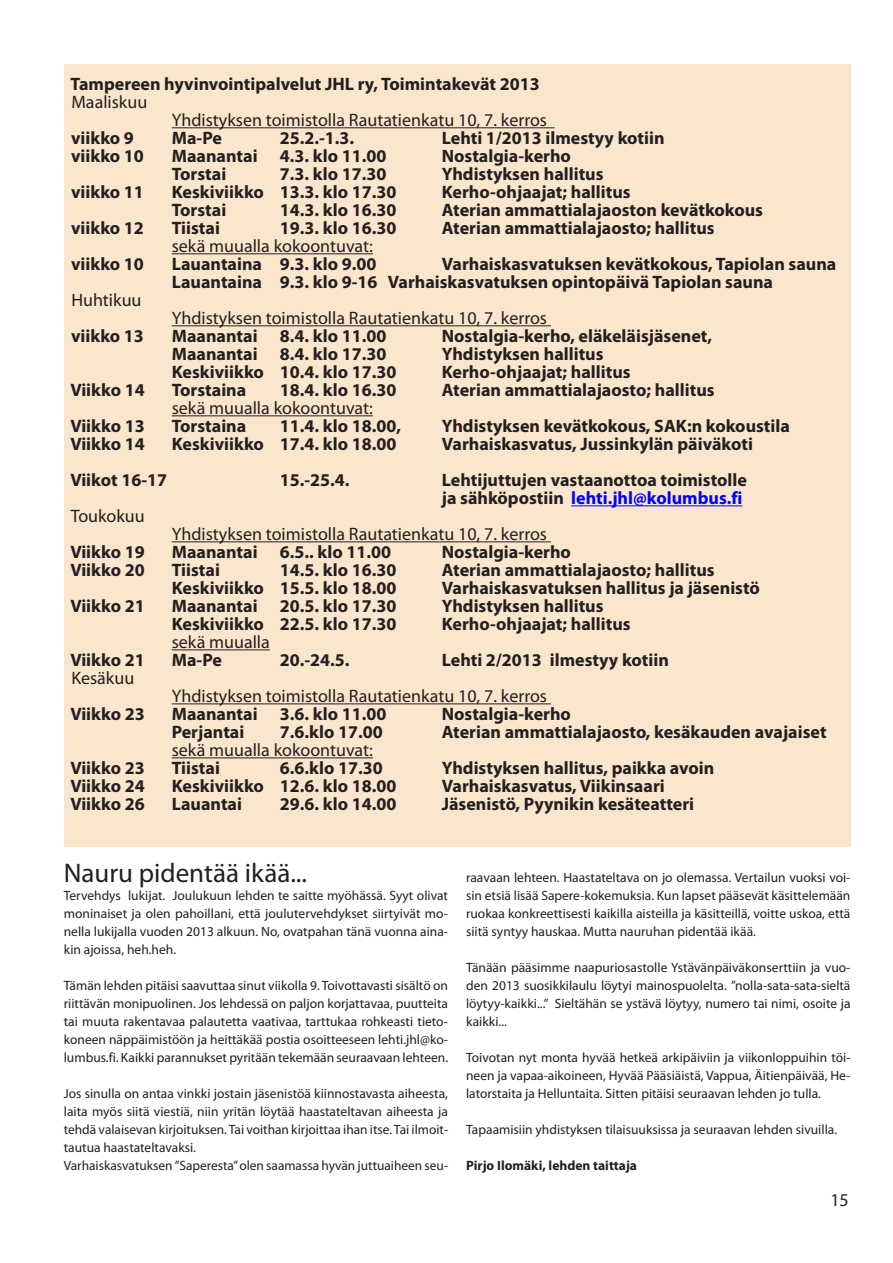
<style>
.page{position:relative;width:893px;height:1263px;background:#fff}
.page>*{position:absolute;margin:0;border:0;box-sizing:border-box;transform-origin:0 0}
.t1{font:27px "Myriad Pro";color:#231f20}
.t2{font:700 18px/18px "Myriad Pro";color:#231f20}
.t3{font:18px "Myriad Pro";color:#231f20}
.t4{font:13.5px/18px "Myriad Pro";color:#231f20;text-align:justify}
.t5{font:700 13.5px "Myriad Pro";color:#231f20}
.s1{color:#00f}
</style>
<div class="page">
<div style="left:64px;top:64px;width:786px;height:782px;background:#fae6cc"></div>
<hr style="left:172px;top:127px;width:383px;height:1px;background:#231f20">
<hr style="left:172px;top:253px;width:201px;height:1px;background:#231f20">
<hr style="left:172px;top:325px;width:379px;height:1px;background:#231f20">
<hr style="left:172px;top:415px;width:201px;height:1px;background:#231f20">
<hr style="left:571px;top:505px;width:171px;height:1px;background:#00f">
<hr style="left:172px;top:541px;width:379px;height:1px;background:#231f20">
<hr style="left:172px;top:649px;width:98px;height:1px;background:#231f20">
<hr style="left:172px;top:703px;width:379px;height:1px;background:#231f20">
<hr style="left:172px;top:757px;width:201px;height:1px;background:#231f20">
<p class="t2" style="left:70px;top:74px;width:471px">Tampereen hyvinvointipalvelut JHL ry, Toimintakevät 2013</p>
<p class="t3" style="left:71px;top:91px;width:77px">Maaliskuu</p>
<p class="t3" style="left:172px;top:109px;width:377px">Yhdistyksen toimistolla Rautatienkatu 10, 7. kerros</p>
<p class="t2" style="left:71px;top:128px;width:64px">viikko 9</p>
<p class="t2" style="left:172px;top:128px;width:52px">Ma-Pe</p>
<p class="t2" style="left:280px;top:128px;width:76px">25.2.-1.3.</p>
<p class="t2" style="left:442px;top:128px;width:224px">Lehti 1/2013 ilmestyy kotiin</p>
<p class="t2" style="left:71px;top:146px;width:74px">viikko 10</p>
<p class="t2" style="left:172px;top:146px;width:216px">Maanantai 4.3. klo 11.00</p>
<p class="t2" style="left:442px;top:146px;width:131px">Nostalgia-kerho</p>
<p class="t2" style="left:172px;top:164px;width:56px">Torstai</p>
<p class="t2" style="left:280px;top:164px;width:108px">7.3. klo 17.30</p>
<p class="t2" style="left:442px;top:164px;width:163px">Yhdistyksen hallitus</p>
<p class="t2" style="left:71px;top:182px;width:74px">viikko 11</p>
<p class="t2" style="left:172px;top:182px;width:226px">Keskiviikko 13.3. klo 17.30</p>
<p class="t2" style="left:442px;top:182px;width:190px">Kerho-ohjaajat; hallitus</p>
<p class="t2" style="left:172px;top:200px;width:56px">Torstai</p>
<p class="t2" style="left:280px;top:200px;width:118px">14.3. klo 16.30</p>
<p class="t2" style="left:442px;top:200px;width:323px">Aterian ammattialajaoston kevätkokous</p>
<p class="t2" style="left:71px;top:218px;width:74px">viikko 12</p>
<p class="t2" style="left:172px;top:218px;width:50px">Tiistai</p>
<p class="t2" style="left:280px;top:218px;width:118px">19.3. klo 16.30</p>
<p class="t2" style="left:442px;top:218px;width:274px">Aterian ammattialajaosto; hallitus</p>
<p class="t3" style="left:172px;top:235px;width:203px">sekä muualla kokoontuvat:</p>
<p class="t2" style="left:71px;top:254px;width:74px">viikko 10</p>
<p class="t2" style="left:172px;top:254px;width:206px">Lauantaina 9.3. klo 9.00</p>
<p class="t2" style="left:172px;top:254px;width:666px;text-indent:270px">Varhaiskasvatuksen kevätkokous, Tapiolan sauna<br>Lauantaina 9.3. klo 9-16 Varhaiskasvatuksen opintopäivä Tapiolan sauna</p>
<p class="t3" style="left:71px;top:289px;width:72px">Huhtikuu</p>
<p class="t3" style="left:172px;top:307px;width:377px">Yhdistyksen toimistolla Rautatienkatu 10, 7. kerros</p>
<p class="t2" style="left:71px;top:326px;width:74px">viikko 13</p>
<p class="t2" style="left:172px;top:326px;width:216px">Maanantai 8.4. klo 11.00</p>
<p class="t2" style="left:442px;top:326px;width:272px">Nostalgia-kerho, eläkeläisjäsenet,</p>
<p class="t2" style="left:172px;top:344px;width:216px">Maanantai 8.4. klo 17.30</p>
<p class="t2" style="left:442px;top:344px;width:163px">Yhdistyksen hallitus</p>
<p class="t2" style="left:172px;top:362px;width:226px">Keskiviikko 10.4. klo 17.30</p>
<p class="t2" style="left:442px;top:362px;width:190px">Kerho-ohjaajat; hallitus</p>
<p class="t2" style="left:70px;top:380px;width:76px">Viikko 14</p>
<p class="t2" style="left:172px;top:380px;width:76px">Torstaina</p>
<p class="t2" style="left:280px;top:380px;width:118px">18.4. klo 16.30</p>
<p class="t2" style="left:442px;top:380px;width:274px">Aterian ammattialajaosto; hallitus</p>
<p class="t3" style="left:172px;top:397px;width:203px">sekä muualla kokoontuvat:</p>
<p class="t2" style="left:70px;top:416px;width:76px">Viikko 13</p>
<p class="t2" style="left:172px;top:416px;width:76px">Torstaina</p>
<p class="t2" style="left:280px;top:416px;width:123px">11.4. klo 18.00,</p>
<p class="t2" style="left:442px;top:416px;width:350px">Yhdistyksen kevätkokous, SAK:n kokoustila</p>
<p class="t2" style="left:70px;top:434px;width:76px">Viikko 14</p>
<p class="t2" style="left:172px;top:434px;width:226px">Keskiviikko 17.4. klo 18.00</p>
<p class="t2" style="left:442px;top:434px;width:313px">Varhaiskasvatus, Jussinkylän päiväkoti</p>
<p class="t2" style="left:70px;top:470px;width:98px">Viikot 16-17</p>
<p class="t2" style="left:280px;top:470px;width:71px">15.-25.4.</p>
<p class="t2" style="left:442px;top:470px;width:307px">Lehtijuttujen vastaanottoa toimistolle ja sähköpostiin <span class="s1">lehti.jhl@kolumbus.fi</span></p>
<p class="t3" style="left:71px;top:505px;width:76px">Toukokuu</p>
<p class="t3" style="left:172px;top:523px;width:377px">Yhdistyksen toimistolla Rautatienkatu 10, 7. kerros</p>
<p class="t2" style="left:70px;top:542px;width:76px">Viikko 19</p>
<p class="t2" style="left:172px;top:542px;width:221px">Maanantai 6.5.. klo 11.00</p>
<p class="t2" style="left:442px;top:542px;width:131px">Nostalgia-kerho</p>
<p class="t2" style="left:70px;top:560px;width:76px">Viikko 20</p>
<p class="t2" style="left:172px;top:560px;width:50px">Tiistai</p>
<p class="t2" style="left:280px;top:560px;width:118px">14.5. klo 16.30</p>
<p class="t2" style="left:442px;top:560px;width:274px">Aterian ammattialajaosto; hallitus</p>
<p class="t2" style="left:172px;top:578px;width:226px">Keskiviikko 15.5. klo 18.00</p>
<p class="t2" style="left:442px;top:578px;width:320px">Varhaiskasvatuksen hallitus ja jäsenistö</p>
<p class="t2" style="left:70px;top:596px;width:76px">Viikko 21</p>
<p class="t2" style="left:172px;top:596px;width:226px">Maanantai 20.5. klo 17.30</p>
<p class="t2" style="left:442px;top:596px;width:163px">Yhdistyksen hallitus</p>
<p class="t2" style="left:172px;top:614px;width:226px">Keskiviikko 22.5. klo 17.30</p>
<p class="t2" style="left:442px;top:614px;width:190px">Kerho-ohjaajat; hallitus</p>
<p class="t3" style="left:172px;top:631px;width:100px">sekä muualla</p>
<p class="t2" style="left:70px;top:650px;width:76px">Viikko 21</p>
<p class="t2" style="left:172px;top:650px;width:52px">Ma-Pe</p>
<p class="t2" style="left:280px;top:650px;width:71px">20.-24.5.</p>
<p class="t2" style="left:442px;top:650px;width:229px">Lehti 2/2013 ilmestyy kotiin</p>
<p class="t3" style="left:71px;top:667px;width:64px">Kesäkuu</p>
<p class="t3" style="left:172px;top:685px;width:377px">Yhdistyksen toimistolla Rautatienkatu 10, 7. kerros</p>
<p class="t2" style="left:70px;top:704px;width:76px">Viikko 23</p>
<p class="t2" style="left:172px;top:704px;width:216px">Maanantai 3.6. klo 11.00</p>
<p class="t2" style="left:442px;top:704px;width:131px">Nostalgia-kerho</p>
<p class="t2" style="left:172px;top:722px;width:74px">Perjantai</p>
<p class="t2" style="left:280px;top:722px;width:104px">7.6.klo 17.00</p>
<p class="t2" style="left:442px;top:722px;width:386px">Aterian ammattialajaosto, kesäkauden avajaiset</p>
<p class="t3" style="left:172px;top:739px;width:203px">sekä muualla kokoontuvat:</p>
<p class="t2" style="left:70px;top:758px;width:76px">Viikko 23</p>
<p class="t2" style="left:172px;top:758px;width:50px">Tiistai</p>
<p class="t2" style="left:280px;top:758px;width:104px">6.6.klo 17.30</p>
<p class="t2" style="left:442px;top:758px;width:274px">Yhdistyksen hallitus, paikka avoin</p>
<p class="t2" style="left:70px;top:776px;width:76px">Viikko 24</p>
<p class="t2" style="left:172px;top:776px;width:226px">Keskiviikko 12.6. klo 18.00</p>
<p class="t2" style="left:442px;top:776px;width:224px">Varhaiskasvatus, Viikinsaari</p>
<p class="t2" style="left:70px;top:794px;width:76px">Viikko 26</p>
<p class="t2" style="left:172px;top:794px;width:72px">Lauantai</p>
<p class="t2" style="left:280px;top:794px;width:118px">29.6. klo 14.00</p>
<p class="t2" style="left:442px;top:794px;width:254px">Jäsenistö, Pyynikin kesäteatteri</p>
<h1 class="t1" style="left:64px;top:856px;width:245px">Nauru pidentää ikää...</h1>
<p class="t4" style="left:64px;top:886px;width:386px">Tervehdys lukijat. Joulukuun lehden te saitte myöhässä. Syyt olivat moninaiset ja olen pahoillani, että joulutervehdykset siirtyivät mo&shy;nella lukijalla vuoden 2013 alkuun. No, ovatpahan tänä vuonna aina&shy;kin ajoissa, heh.heh.</p>
<p class="t4" style="left:64px;top:976px;width:386px">Tämän lehden pitäisi saavuttaa sinut viikolla 9. Toivottavasti sisältö on riittävän monipuolinen. Jos lehdessä on paljon korjattavaa, puutteita tai muuta rakentavaa palautetta vaativaa, tarttukaa rohkeasti tieto&shy;koneen näppäimistöön ja heittäkää postia osoitteeseen lehti.jhl@ko&shy;lumbus.fi. Kaikki parannukset pyritään tekemään seuraavaan lehteen.</p>
<p class="t4" style="left:64px;top:1084px;width:386px;text-align:left">Jos sinulla on antaa vinkki jostain jäsenistöä kiinnostavasta aiheesta, laita myös siitä viestiä, niin yritän löytää haastateltavan aiheesta ja tehdä valaisevan kirjoituksen. Tai voithan kirjoittaa ihan itse. Tai ilmoit&shy;tautua haastateltavaksi.<br>Varhaiskasvatuksen ”Saperesta” olen saamassa hyvän juttuaiheen seu-</p>
<p class="t4" style="left:466px;top:868px;width:386px">raavaan lehteen. Haastateltava on jo olemassa. Vertailun vuoksi voi&shy;sin etsiä lisää Sapere-kokemuksia. Kun lapset pääsevät käsittelemään ruokaa konkreettisesti kaikilla aisteilla ja käsitteillä, voitte uskoa, että siitä syntyy hauskaa. Mutta nauruhan pidentää ikää.</p>
<p class="t4" style="left:466px;top:958px;width:386px">Tänään pääsimme naapuriosastolle Ystävänpäiväkonserttiin ja vuo&shy;den 2013 suosikkilaulu löytyi mainospuolelta. ”nolla-sata-sata-sieltä löytyy-kaikki...” Sieltähän se ystävä löytyy, numero tai nimi, osoite ja kaikki...</p>
<p class="t4" style="left:466px;top:1048px;width:386px">Toivotan nyt monta hyvää hetkeä arkipäiviin ja viikonloppuihin töi&shy;neen ja vapaa-aikoineen, Hyvää Pääsiäistä, Vappua, Äitienpäivää, He&shy;latorstaita ja Helluntaita. Sitten pitäisi seuraavan lehden jo tulla.</p>
<p class="t4" style="left:466px;top:1120px;width:372px">Tapaamisiin yhdistyksen tilaisuuksissa ja seuraavan lehden sivuilla.</p>
<p class="t5" style="left:466px;top:1157px;width:172px">Pirjo Ilomäki, lehden taittaja</p>
<p class="t3" style="left:830px;top:1189px;width:20px">15</p>
</div>
